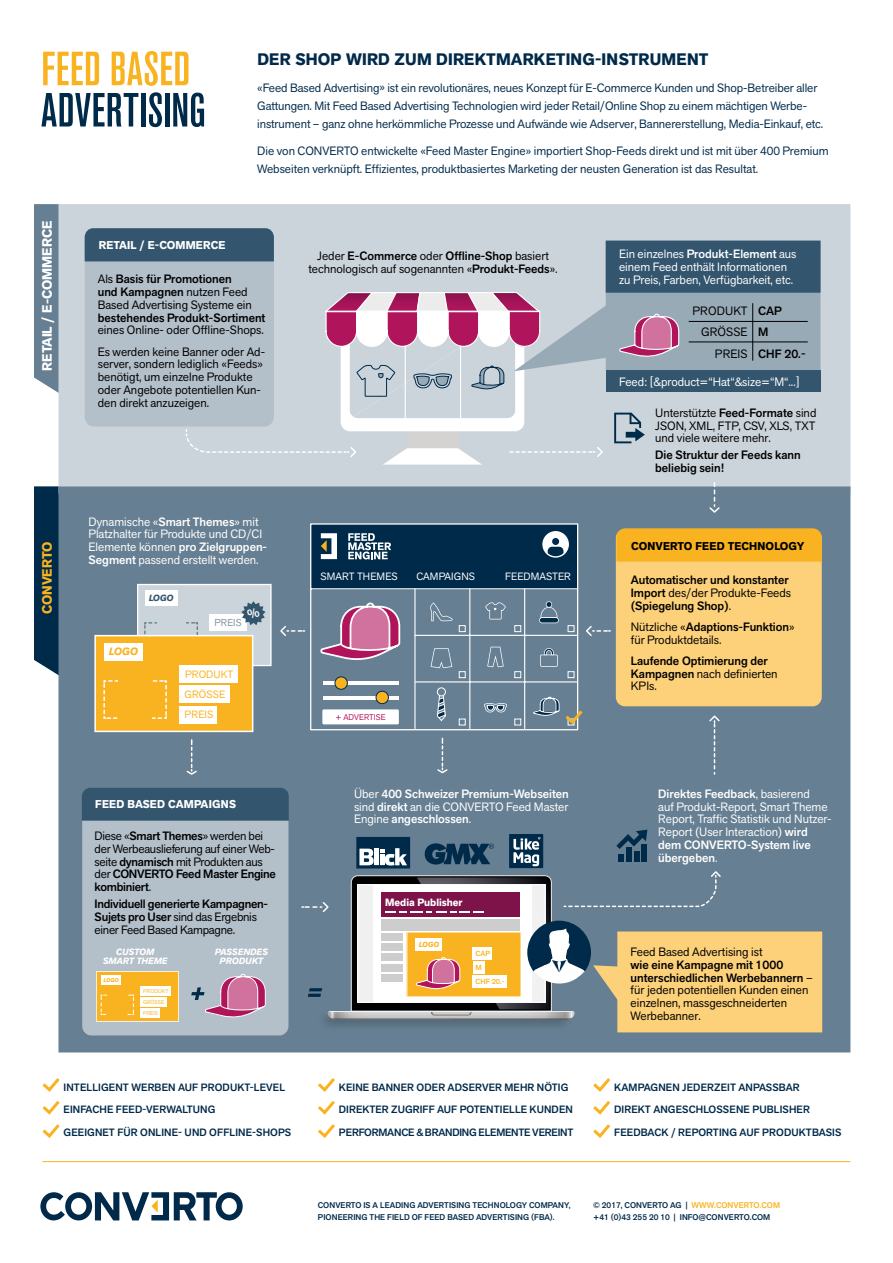
<style>
.page{position:relative;width:893px;height:1263px;background:#fff}
.page>*{position:absolute;margin:0;border:0;box-sizing:border-box;transform-origin:0 0}
.t1{font:700 16.5px "Akzid Grtsk Next";letter-spacing:.01em;color:#002a4a}
.t2{font:700 13.5px "Akzid Grtsk Next";color:#fff}
.t3{font:700 13.5px "Akzid Grtsk Next";color:#fab320}
.t4{font:12px/12.8px "Akzid Grtsk Next";color:#000}
.t5{font:12px/18px "Akzid Grtsk Next";letter-spacing:-.005em;color:#002a4a}
.t6{font:12px/12.8px "Akzid Grtsk Next";color:#fff}
.t7{font:500 12px/12.8px "Akzid Grtsk Next";color:#000}
.t8{font:12px/12.8px "Akzid Grtsk Next";letter-spacing:-.02em;color:#000}
.t9{font:500 12px/12.8px "Akzid Grtsk Next";color:#fff;text-align:justify}
.t10{font:500 12px/12.8px "Akzid Grtsk Next";letter-spacing:-.02em;color:#000}
.t11{font:700 11.25px "Akzid Grtsk Next";letter-spacing:.01em;color:#fff}
.t12{font:700 11.25px "Akzid Grtsk Next";letter-spacing:.01em;color:#000}
.t13{font:500 10.5px/22.5px "Akzid Grtsk Next";letter-spacing:.01em;color:#002a4a}
.t14{font:10.5px "Akzid Grtsk Next";letter-spacing:.01em;color:#fff}
.t15{font:10.5px/20.4px "Akzid Grtsk Next";letter-spacing:.01em;color:#fab320}
.t16{font:700 10.5px "Akzid Grtsk Next";color:#fff}
.t17{font:italic 700 10.5px "Akzid Grtsk Next";color:#fab320}
.t18{font:9.9px "Akzid Grtsk Next";letter-spacing:.01em;color:#8094a4}
.t19{font:italic 700 9px/9px "Akzid Grtsk Next";letter-spacing:.01em;color:#fff;text-align:center}
.t20{font:italic 700 8.85px "Akzid Grtsk Next";color:#33556e}
.t21{font:500 8.25px/12px "Akzid Grtsk Next";letter-spacing:.01em;color:#002a4a}
.t22{font:8.25px "Akzid Grtsk Next";letter-spacing:.01em;color:#b0155c}
.t23{font:500 7.35px/14.2px "Akzid Grtsk Next";letter-spacing:.01em;color:#fab320}
.t24{font:italic 700 7.35px "Akzid Grtsk Next";color:#fab320}
.t25{font:5.4px "Akzid Grtsk Next";letter-spacing:.01em;color:#fab320}
.t26{font:italic 700 5.4px "Akzid Grtsk Next";color:#fab320}
.s1{font-weight:500}
.s2{font-weight:400}
.s3{color:#fab320}
</style>
<div class="page">
<div style="left:34px;top:204px;width:24px;height:189px;background:#667f92"></div>
<div style="left:34px;top:486px;width:24px;height:189px;background:#002a4a"></div>
<div style="left:58px;top:204px;width:792px;height:282px;background:#ccd4db"></div>
<div style="left:58px;top:486px;width:792px;height:566px;background:#667f92"></div>
<svg style="left:40px;top:1192px;width:203px;height:28px"></svg>
<hr style="left:43px;top:1161px;width:807px;height:1px;background:#fab320">
<svg style="left:43px;top:52px;width:56px;height:33px"></svg>
<svg style="left:112px;top:51px;width:76px;height:35px"></svg>
<svg style="left:41px;top:93px;width:97px;height:33px"></svg>
<div style="left:141px;top:93px;width:5px;height:33px;background:#002a4a"></div>
<svg style="left:149px;top:92px;width:13px;height:35px"></svg>
<div style="left:165px;top:93px;width:5px;height:33px;background:#002a4a"></div>
<svg style="left:173px;top:93px;width:31px;height:34px"></svg>
<svg style="left:309px;top:523px;width:270px;height:208px;background:#3c5c73"></svg>
<hr style="left:469px;top:589px;width:1px;height:139px;background:#fff">
<hr style="left:524px;top:589px;width:1px;height:139px;background:#fff">
<hr style="left:415px;top:635px;width:163px;height:1px;background:#fff">
<hr style="left:415px;top:681px;width:163px;height:1px;background:#fff">
<hr style="left:414px;top:589px;width:2px;height:139px;background:#fff">
<svg style="left:542px;top:531px;width:27px;height:27px"></svg>
<div style="left:322px;top:709px;width:77px;height:15px;background:#fff;border-radius:2px"></div>
<svg style="left:348px;top:533px;width:43px;height:26px"></svg>
<div style="left:82px;top:787px;width:206px;height:248px;background:#b3bfc9;border-radius:9px"></div>
<div style="left:82px;top:787px;width:207px;height:34px;background:#33556e"></div>
<svg style="left:321px;top:533px;width:16px;height:26px"></svg>
<svg style="left:317px;top:602px;width:84px;height:59px;background:#a67799"></svg>
<svg style="left:96px;top:971px;width:83px;height:51px;background:#fbcb68"></svg>
<div style="left:109px;top:991px;width:17px;height:25px;background:#fab320"></div>
<svg style="left:191px;top:973px;width:75px;height:45px"></svg>
<svg style="left:42px;top:1078px;width:18px;height:60px"></svg>
<svg style="left:318px;top:1078px;width:17px;height:60px"></svg>
<svg style="left:593px;top:1078px;width:18px;height:60px"></svg>
<svg style="left:85px;top:228px;width:735px;height:237px;background:#afb6c2"></svg>
<svg style="left:185px;top:740px;width:13px;height:36px"></svg>
<svg style="left:616px;top:483px;width:206px;height:291px;background:#c2af79"></svg>
<svg style="left:302px;top:830px;width:520px;height:202px;background:#939188"></svg>
<svg style="left:429px;top:601px;width:181px;height:125px;background:#708798"></svg>
<svg style="left:279px;top:624px;width:26px;height:13px"></svg>
<svg style="left:436px;top:738px;width:13px;height:36px"></svg>
<svg style="left:94px;top:584px;width:178px;height:148px"></svg>
<p class="t2" style="left:38px;top:371px;width:152px;rotate:-90deg">RETAIL / E-COMMERCE</p>
<p class="t3" style="left:38px;top:614px;width:74px;rotate:-90deg">CONVERTO</p>
<h1 class="t1" style="left:257px;top:48px;width:453px">DER SHOP WIRD ZUM DIREKTMARKETING-INSTRUMENT</h1>
<p class="t5" style="left:257px;top:78px;width:567px">«Feed Based Advertising» ist ein revolutionäres, neues Konzept für E-Commerce Kunden und Shop-Betreiber aller<br>Gattungen. Mit Feed Based Advertising Technologien wird jeder Retail/Online Shop zu einem mächtigen Werbe&shy;instrument – ganz ohne herkömmliche Prozesse und Aufwände wie Adserver, Bannererstellung, Media-Einkauf, etc.</p>
<p class="t5" style="left:257px;top:141px;width:573px">Die von CONVERTO entwickelte «Feed Master Engine» importiert Shop-Feeds direkt und ist mit über 400 Premium<br>Webseiten verknüpft. Effizientes, produktbasiertes Marketing der neusten Generation ist das Resultat.</p>
<p class="t11" style="left:99px;top:237px;width:128px">RETAIL / E-COMMERCE</p>
<p class="t4" style="left:98px;top:273px;width:156px">Als <span class="s1">Basis für Promotionen und Kampagnen</span> nutzen Feed<br>Based Advertising Systeme ein</p>
<p class="t7" style="left:98px;top:311px;width:169px">bestehendes Produkt-Sortiment</p>
<p class="t4" style="left:98px;top:319px;width:169px;line-height:21.3px">eines Online- oder Offline-Shops.<br>Es werden keine Banner oder Ad-</p>
<p class="t4" style="left:98px;top:358px;width:167px">server, sondern lediglich «Feeds» benötigt, um einzelne Produkte oder Angebote potentiellen Kun&shy;den direkt anzuzeigen.</p>
<p class="t4" style="left:308px;top:249px;width:251px;text-align:center">Jeder <span class="s1">E-Commerce</span> oder <span class="s1">Offline-Shop</span> basiert technologisch auf sogenannten «<span class="s1">Produkt-Feeds</span>».</p>
<p class="t6" style="left:89px;top:515px;width:180px">Dynamische «<span class="s1">Smart Themes</span>» mit Platzhalter für Produkte und CD/CI Elemente können <span class="s1">pro Zielgruppen-Segment</span> passend erstellt werden.</p>
<p class="t20" style="left:149px;top:592px;width:26px">LOGO</p>
<p class="t17" style="left:109px;top:645px;width:31px">LOGO</p>
<p class="t18" style="left:214px;top:616px;width:29px">PREIS</p>
<p class="t15" style="left:185px;top:663px;width:50px">PRODUKT<br>GRÖSSE<br>PREIS</p>
<p class="t14" style="left:320px;top:569px;width:79px">SMART THEMES</p>
<p class="t14" style="left:416px;top:569px;width:60px">CAMPAIGNS</p>
<p class="t14" style="left:505px;top:569px;width:67px">FEEDMASTER</p>
<p class="t22" style="left:335px;top:712px;width:52px">+ ADVERTISE</p>
<p class="t6" style="left:619px;top:248px;width:179px">Ein einzelnes <span class="s1">Produkt-Element</span> aus einem Feed enthält Informationen zu Preis, Farben, Verfügbarkeit, etc.</p>
<p class="t4" style="left:692px;top:300px;width:57px;line-height:21.3px;text-align:right">PRODUKT<br>GRÖSSE<br>PREIS</p>
<p class="t7" style="left:758px;top:300px;width:49px;line-height:21.3px">CAP<br>M<br>CHF 20.-</p>
<p class="t6" style="left:619px;top:375px;width:182px">Feed: [&amp;product=“Hat“&amp;size=“M“...]</p>
<p class="t4" style="left:655px;top:406px;width:163px;text-align:justify">Unterstützte <span class="s1">Feed-Formate</span> sind JSON, XML, FTP, CSV, XLS, TXT und viele weitere mehr.</p>
<p class="t7" style="left:655px;top:449px;width:147px">Die Struktur der Feeds kann beliebig sein!</p>
<p class="t12" style="left:631px;top:539px;width:175px">CONVERTO FEED TECHNOLOGY</p>
<p class="t7" style="left:631px;top:573px;width:162px">Automatischer und konstanter<br>Import <span class="s2">des/der Produkte-Feeds </span>(Spiegelung Shop)<span class="s2">.</span></p>
<p class="t4" style="left:631px;top:620px;width:165px">Nützliche «<span class="s1">Adaptions-Funktion</span>» für Produktdetails.</p>
<p class="t7" style="left:631px;top:654px;width:148px">Laufende Optimierung der<br>Kampagnen <span class="s2">nach definierten<br>KPIs.</span></p>
<p class="t11" style="left:95px;top:797px;width:142px">FEED BASED CAMPAIGNS</p>
<p class="t8" style="left:95px;top:829px;width:183px">Diese «<span class="s1">Smart Themes</span>» werden bei der Werbeauslieferung auf einer Web&shy;seite <span class="s1">dynamisch</span> mit Produkten aus der <span class="s1">CONVERTO Feed Master Engine kombiniert</span>.</p>
<p class="t10" style="left:95px;top:897px;width:175px">Individuell generierte Kampagnen-<br>Sujets pro User <span class="s2">sind das Ergebnis einer Feed Based Kampagne.</span></p>
<p class="t19" style="left:103px;top:947px;width:66px">CUSTOM<br>SMART THEME</p>
<p class="t19" style="left:215px;top:947px;width:55px">PASSENDES<br>PRODUKT</p>
<p class="t25" style="left:143px;top:988px;width:27px">PRODUKT</p>
<p class="t25" style="left:143px;top:1009px;width:16px">PREIS</p>
<p class="t26" style="left:104px;top:976px;width:17px">LOGO</p>
<p class="t25" style="left:143px;top:998px;width:23px">GRÖSSE</p>
<p class="t9" style="left:354px;top:787px;width:216px"><span class="s2">Über</span> 400 Schweizer Premium-Webseiten <span class="s2">sind</span> direkt <span class="s2">an die CONVERTO Feed Master Engine</span> angeschlossen<span class="s2">.</span></p>
<p class="t6" style="left:658px;top:787px;width:175px"><span class="s1">Direktes Feedback</span>, basierend<br>auf Produkt-Report, Smart Theme<br>Report, Traffic Statistik und Nutzer-<br>Report (User Interaction) <span class="s1">wird dem CONVERTO-System live übergeben</span>.</p>
<p class="t16" style="left:385px;top:896px;width:79px">Media Publisher</p>
<p class="t24" style="left:419px;top:939px;width:22px">LOGO</p>
<p class="t23" style="left:475px;top:946px;width:31px">CAP<br>M<br>CHF 20.-</p>
<p class="t4" style="left:631px;top:945px;width:133px">Feed Based Advertising ist</p>
<p class="t4" style="left:631px;top:958px;width:184px"><span class="s1">wie eine Kampagne mit 1000 unterschiedlichen Werbebannern</span> – für jeden potentiellen Kunden einen einzelnen, massgeschneiderten<br>Werbebanner.</p>
<p class="t13" style="left:64px;top:1076px;width:229px">INTELLIGENT WERBEN AUF PRODUKT-LEVEL<br>EINFACHE FEED-VERWALTUNG<br>GEEIGNET FÜR ONLINE- UND OFFLINE-SHOPS</p>
<p class="t13" style="left:339px;top:1076px;width:236px">KEINE BANNER ODER ADSERVER MEHR NÖTIG<br>DIREKTER ZUGRIFF AUF POTENTIELLE KUNDEN<br>PERFORMANCE &amp; BRANDING ELEMENTE VEREINT</p>
<p class="t13" style="left:614px;top:1076px;width:229px">KAMPAGNEN JEDERZEIT ANPASSBAR<br>DIREKT ANGESCHLOSSENE PUBLISHER<br>FEEDBACK / REPORTING AUF PRODUKTBASIS</p>
<p class="t21" style="left:318px;top:1199px;width:254px">CONVERTO IS A LEADING ADVERTISING TECHNOLOGY COMPANY,<br>PIONEERING THE FIELD OF FEED BASED ADVERTISING (FBA).</p>
<p class="t21" style="left:593px;top:1199px;width:189px">© 2017, CONVERTO AG | <span class="s3">WWW.CONVERTO.COM </span>+41 (0)43 255 20 10 | INFO@CONVERTO.COM</p>
</div>
